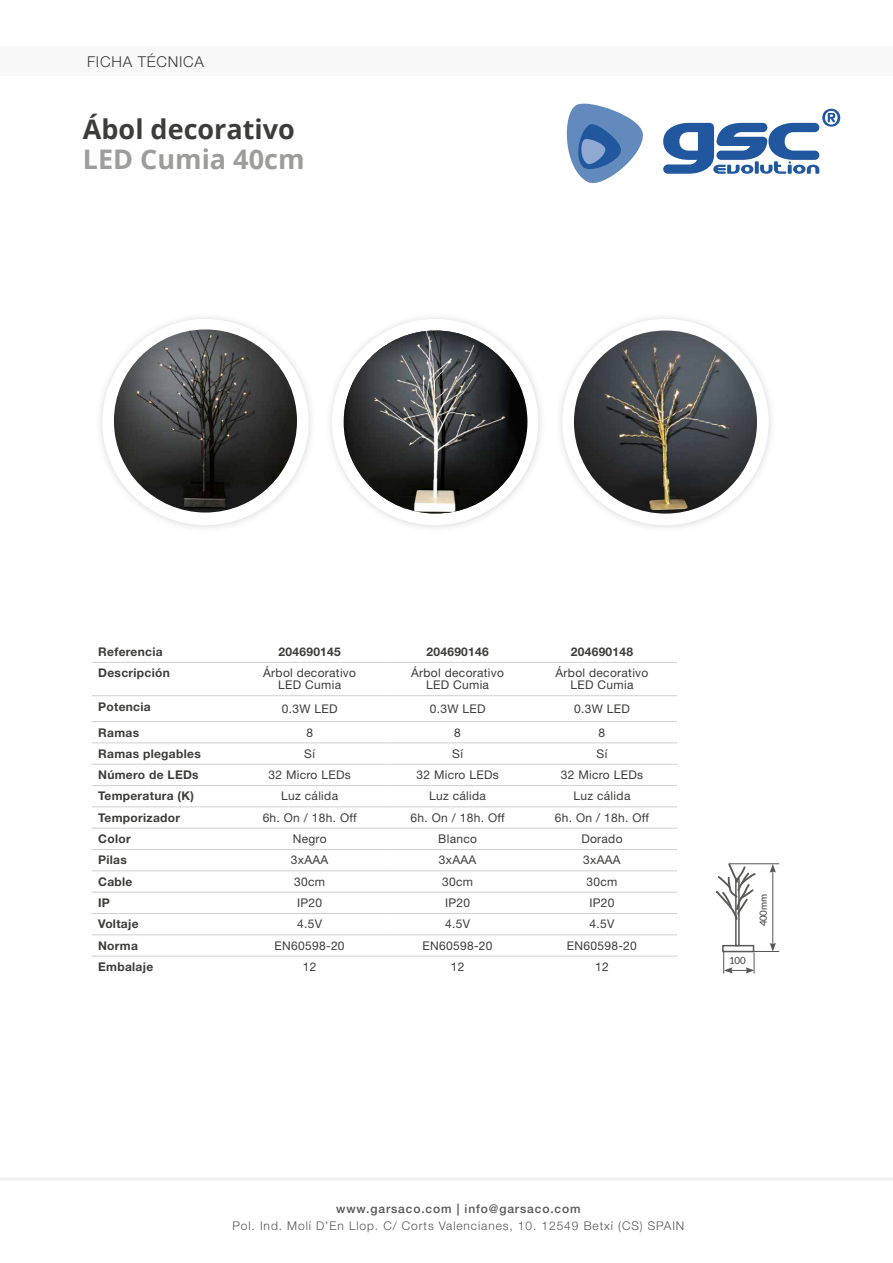
<style>
.page{position:relative;width:893px;height:1263px;background:#fff}
.page>*{position:absolute;margin:0;border:0;box-sizing:border-box;transform-origin:0 0}
.t1{font:700 27px "Open Sans";color:#3c3c3b}
.t2{font:700 27px "Open Sans";color:#9d9d9c}
.t3{font:300 15px "Helvetica Neue LT Std";letter-spacing:.05em;color:#3c3c3b}
.t4{font:12px/12px "Helvetica Neue LT Std";letter-spacing:.025em;color:#3c3c3b;text-align:center}
.t5{font:700 12px "Helvetica Neue LT Std";letter-spacing:.025em;color:#3c3c3b}
.t6{font:300 12px "Helvetica Neue LT Std";letter-spacing:.075em;color:#565555}
.t7{font:500 12px "Helvetica Neue LT Std";letter-spacing:.075em;color:#565555}
.t8{font:9.75px "Lato";letter-spacing:-.025em;color:#3c3c3b}
</style>
<div class="page">
<svg style="left:663px;top:109px;width:177px;height:65px"></svg>
<svg style="left:566px;top:103px;width:77px;height:81px"></svg>
<hr style="left:0;top:1178px;width:893px;height:3px;background:#f0f0f0">
<div style="left:0;top:47px;width:893px;height:29px;background:#f8f8f8"></div>
<div style="left:94px;top:311px;width:223px;height:222px;background:#000;opacity:.15"></div>
<div style="left:102px;top:319px;width:207px;height:206px;background:#fff;border-radius:50%"></div>
<img style="left:114px;top:329px;width:183px;height:183px;border-radius:92px">
<div style="left:324px;top:311px;width:223px;height:222px;background:#000;opacity:.15"></div>
<div style="left:332px;top:319px;width:206px;height:206px;background:#fff;border-radius:50%"></div>
<div style="left:554px;top:311px;width:223px;height:222px;background:#000;opacity:.15"></div>
<div style="left:562px;top:319px;width:207px;height:206px;background:#fff;border-radius:50%"></div>
<img style="left:574px;top:330px;width:183px;height:184px;border-radius:92px">
<hr style="left:92px;top:695px;width:139px;height:1px;background:#d0d0d0">
<hr style="left:231px;top:695px;width:157px;height:1px;background:#d0d0d0">
<hr style="left:388px;top:695px;width:139px;height:1px;background:#d0d0d0">
<hr style="left:527px;top:695px;width:150px;height:1px;background:#d0d0d0">
<hr style="left:92px;top:721px;width:139px;height:1px;background:#d0d0d0">
<hr style="left:231px;top:721px;width:157px;height:1px;background:#d0d0d0">
<hr style="left:388px;top:721px;width:139px;height:1px;background:#d0d0d0">
<hr style="left:527px;top:721px;width:150px;height:1px;background:#d0d0d0">
<hr style="left:92px;top:742px;width:139px;height:1px;background:#d0d0d0">
<hr style="left:231px;top:742px;width:157px;height:1px;background:#d0d0d0">
<hr style="left:388px;top:742px;width:139px;height:1px;background:#d0d0d0">
<hr style="left:527px;top:742px;width:150px;height:1px;background:#d0d0d0">
<hr style="left:92px;top:764px;width:139px;height:1px;background:#d0d0d0">
<hr style="left:231px;top:764px;width:157px;height:1px;background:#d0d0d0">
<hr style="left:388px;top:764px;width:139px;height:1px;background:#d0d0d0">
<hr style="left:527px;top:764px;width:150px;height:1px;background:#d0d0d0">
<hr style="left:92px;top:785px;width:139px;height:1px;background:#d0d0d0">
<hr style="left:231px;top:785px;width:157px;height:1px;background:#d0d0d0">
<hr style="left:388px;top:785px;width:139px;height:1px;background:#d0d0d0">
<hr style="left:527px;top:785px;width:150px;height:1px;background:#d0d0d0">
<hr style="left:92px;top:806px;width:139px;height:1px;background:#d0d0d0">
<hr style="left:231px;top:806px;width:157px;height:1px;background:#d0d0d0">
<hr style="left:388px;top:806px;width:139px;height:1px;background:#d0d0d0">
<hr style="left:527px;top:806px;width:150px;height:1px;background:#d0d0d0">
<hr style="left:92px;top:828px;width:139px;height:1px;background:#d0d0d0">
<hr style="left:231px;top:828px;width:157px;height:1px;background:#d0d0d0">
<hr style="left:388px;top:828px;width:139px;height:1px;background:#d0d0d0">
<hr style="left:527px;top:828px;width:150px;height:1px;background:#d0d0d0">
<hr style="left:92px;top:849px;width:139px;height:1px;background:#d0d0d0">
<hr style="left:231px;top:849px;width:157px;height:1px;background:#d0d0d0">
<hr style="left:388px;top:849px;width:139px;height:1px;background:#d0d0d0">
<hr style="left:527px;top:849px;width:150px;height:1px;background:#d0d0d0">
<hr style="left:92px;top:870px;width:139px;height:1px;background:#d0d0d0">
<hr style="left:231px;top:870px;width:157px;height:1px;background:#d0d0d0">
<hr style="left:388px;top:870px;width:139px;height:1px;background:#d0d0d0">
<hr style="left:527px;top:870px;width:150px;height:1px;background:#d0d0d0">
<hr style="left:92px;top:892px;width:139px;height:1px;background:#d0d0d0">
<hr style="left:231px;top:892px;width:157px;height:1px;background:#d0d0d0">
<hr style="left:388px;top:892px;width:139px;height:1px;background:#d0d0d0">
<hr style="left:527px;top:892px;width:150px;height:1px;background:#d0d0d0">
<hr style="left:92px;top:913px;width:139px;height:1px;background:#d0d0d0">
<hr style="left:231px;top:913px;width:157px;height:1px;background:#d0d0d0">
<hr style="left:388px;top:913px;width:139px;height:1px;background:#d0d0d0">
<hr style="left:527px;top:913px;width:150px;height:1px;background:#d0d0d0">
<hr style="left:92px;top:934px;width:139px;height:1px;background:#d0d0d0">
<hr style="left:231px;top:934px;width:157px;height:1px;background:#d0d0d0">
<hr style="left:388px;top:934px;width:139px;height:1px;background:#d0d0d0">
<hr style="left:527px;top:934px;width:150px;height:1px;background:#d0d0d0">
<hr style="left:92px;top:956px;width:139px;height:1px;background:#d0d0d0">
<hr style="left:231px;top:956px;width:157px;height:1px;background:#d0d0d0">
<hr style="left:388px;top:956px;width:139px;height:1px;background:#d0d0d0">
<hr style="left:527px;top:956px;width:150px;height:1px;background:#d0d0d0">
<hr style="left:92px;top:662px;width:139px;height:1px;background:#d0d0d0">
<hr style="left:231px;top:662px;width:157px;height:1px;background:#d0d0d0">
<hr style="left:388px;top:662px;width:139px;height:1px;background:#d0d0d0">
<hr style="left:527px;top:662px;width:150px;height:1px;background:#d0d0d0">
<hr style="left:772px;top:870px;width:1px;height:75px;background:#575756">
<svg style="left:770px;top:864px;width:6px;height:9px"></svg>
<hr style="left:729px;top:863px;width:50px;height:1px;background:#575756">
<svg style="left:723px;top:943px;width:56px;height:30px"></svg>
<img style="left:344px;top:330px;width:183px;height:184px;border-radius:92px">
<div style="left:735px;top:878px;width:5px;height:68px;border:2px solid #585856"></div>
<div style="left:722px;top:945px;width:32px;height:7px;border:2px solid #585856"></div>
<svg style="left:715px;top:863px;width:41px;height:57px"></svg>
<p class="t3" style="left:87px;top:52px;width:118px">FICHA TÉCNICA</p>
<h1 class="t1" style="left:83px;top:110px;width:213px">Ábol decorativo</h1>
<h1 class="t2" style="left:83px;top:140px;width:223px">LED Cumia 40cm</h1>
<p class="t5" style="left:98px;top:644px;width:66px">Referencia</p>
<p class="t5" style="left:278px;top:644px;width:64px">204690145</p>
<p class="t5" style="left:426px;top:644px;width:64px">204690146</p>
<p class="t5" style="left:571px;top:644px;width:64px">204690148</p>
<p class="t5" style="left:98px;top:666px;width:73px">Descripción</p>
<p class="t4" style="left:263px;top:667px;width:94px">Árbol decorativo<br>LED Cumia</p>
<p class="t4" style="left:411px;top:667px;width:94px">Árbol decorativo<br>LED Cumia</p>
<p class="t4" style="left:555px;top:667px;width:94px">Árbol decorativo<br>LED Cumia</p>
<p class="t5" style="left:98px;top:699px;width:54px">Potencia</p>
<p class="t4" style="left:282px;top:702px;width:57px">0.3W LED</p>
<p class="t4" style="left:430px;top:702px;width:57px">0.3W LED</p>
<p class="t4" style="left:574px;top:702px;width:57px">0.3W LED</p>
<p class="t5" style="left:98px;top:725px;width:42px">Ramas</p>
<p class="t4" style="left:306px;top:726px;width:8px">8</p>
<p class="t4" style="left:454px;top:726px;width:8px">8</p>
<p class="t4" style="left:599px;top:726px;width:8px">8</p>
<p class="t5" style="left:98px;top:746px;width:104px">Ramas plegables</p>
<p class="t4" style="left:304px;top:747px;width:12px">Sí</p>
<p class="t4" style="left:452px;top:747px;width:12px">Sí</p>
<p class="t4" style="left:597px;top:747px;width:12px">Sí</p>
<p class="t5" style="left:98px;top:767px;width:102px">Número de LEDs</p>
<p class="t4" style="left:269px;top:769px;width:84px">32 Micro LEDs</p>
<p class="t4" style="left:416px;top:769px;width:84px">32 Micro LEDs</p>
<p class="t4" style="left:561px;top:769px;width:84px">32 Micro LEDs</p>
<p class="t5" style="left:98px;top:789px;width:97px">Temperatura (K)</p>
<p class="t4" style="left:281px;top:790px;width:58px">Luz cálida</p>
<p class="t4" style="left:429px;top:790px;width:58px">Luz cálida</p>
<p class="t4" style="left:573px;top:790px;width:58px">Luz cálida</p>
<p class="t5" style="left:98px;top:810px;width:83px">Temporizador</p>
<p class="t4" style="left:263px;top:811px;width:95px">6h. On / 18h. Off</p>
<p class="t4" style="left:411px;top:811px;width:95px">6h. On / 18h. Off</p>
<p class="t4" style="left:555px;top:811px;width:95px">6h. On / 18h. Off</p>
<p class="t5" style="left:98px;top:831px;width:34px">Color</p>
<p class="t4" style="left:293px;top:833px;width:35px">Negro</p>
<p class="t4" style="left:438px;top:833px;width:40px">Blanco</p>
<p class="t4" style="left:581px;top:833px;width:43px">Dorado</p>
<p class="t5" style="left:98px;top:853px;width:30px">Pilas</p>
<p class="t4" style="left:291px;top:854px;width:39px">3xAAA</p>
<p class="t4" style="left:439px;top:854px;width:39px">3xAAA</p>
<p class="t4" style="left:583px;top:854px;width:39px">3xAAA</p>
<p class="t5" style="left:98px;top:874px;width:36px">Cable</p>
<p class="t4" style="left:294px;top:875px;width:32px">30cm</p>
<p class="t4" style="left:442px;top:875px;width:32px">30cm</p>
<p class="t4" style="left:586px;top:875px;width:32px">30cm</p>
<p class="t5" style="left:98px;top:895px;width:13px">IP</p>
<p class="t4" style="left:297px;top:897px;width:27px">IP20</p>
<p class="t4" style="left:445px;top:897px;width:27px">IP20</p>
<p class="t4" style="left:589px;top:897px;width:27px">IP20</p>
<p class="t5" style="left:98px;top:917px;width:42px">Voltaje</p>
<p class="t4" style="left:297px;top:918px;width:26px">4.5V</p>
<p class="t4" style="left:445px;top:918px;width:26px">4.5V</p>
<p class="t4" style="left:589px;top:918px;width:26px">4.5V</p>
<p class="t5" style="left:98px;top:938px;width:41px">Norma</p>
<p class="t4" style="left:275px;top:939px;width:72px">EN60598-20</p>
<p class="t4" style="left:423px;top:939px;width:72px">EN60598-20</p>
<p class="t4" style="left:567px;top:939px;width:72px">EN60598-20</p>
<p class="t5" style="left:98px;top:959px;width:57px">Embalaje</p>
<p class="t4" style="left:303px;top:961px;width:15px">12</p>
<p class="t4" style="left:451px;top:961px;width:15px">12</p>
<p class="t4" style="left:595px;top:961px;width:15px">12</p>
<p class="t8" style="left:729px;top:955px;width:18px">100</p>
<p class="t8" style="left:758px;top:926px;width:33px;rotate:-90deg">400mm</p>
<p class="t7" style="left:336px;top:1202px;width:246px">www.garsaco.com | info@garsaco.com</p>
<p class="t6" style="left:232px;top:1218px;width:453px">Pol. Ind. Molí D’En Llop. C/ Corts Valencianes, 10. 12549 Betxí (CS) SPAIN</p>
</div>
